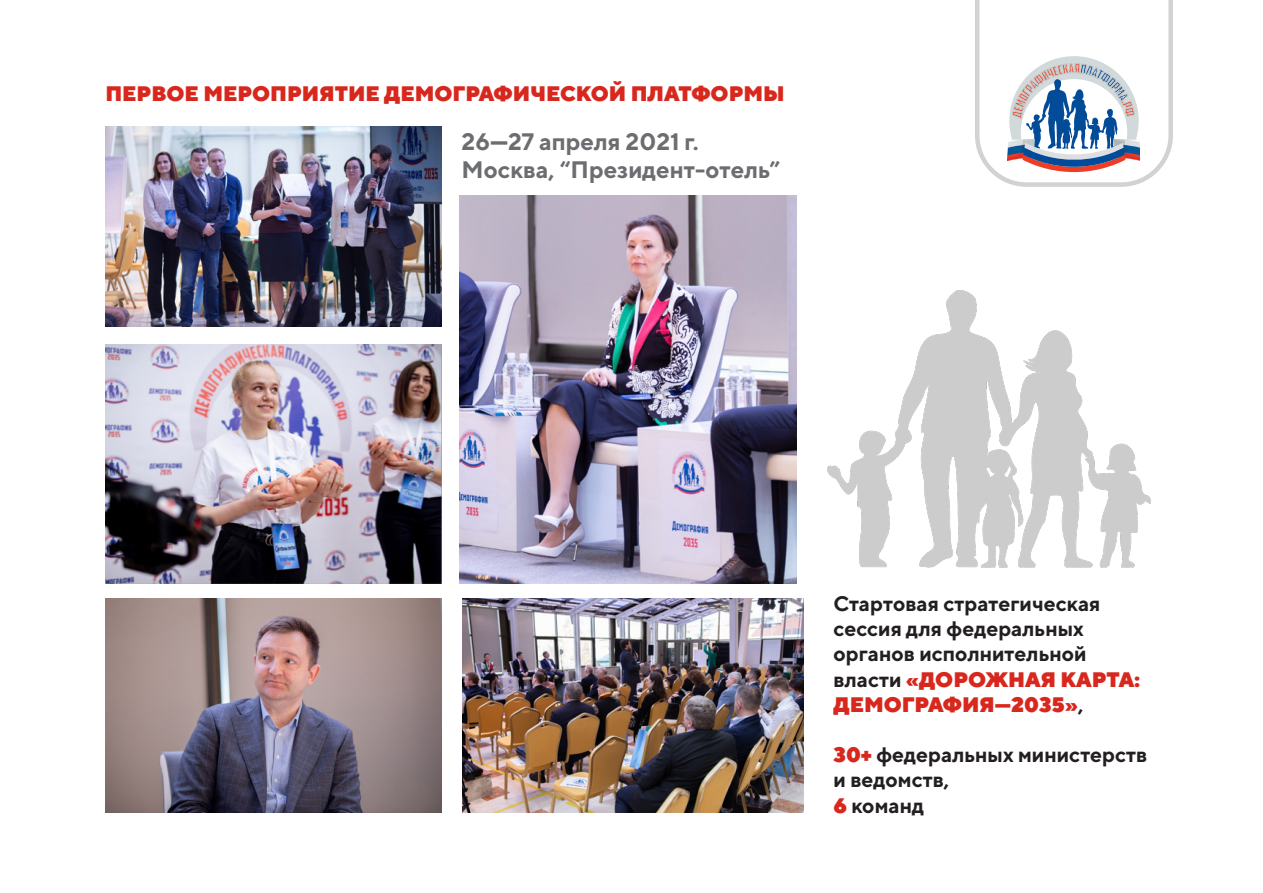
<style>
.page{position:relative;width:1263px;height:893px;background:#fff}
.page>*{position:absolute;margin:0;border:0;box-sizing:border-box;transform-origin:0 0}
.t1{font:700 23.85px/28.7px "TT Norms";color:#6c6d70}
.t2{font:700 21px/25.2px "TT Norms";color:#231f20}
.t3{font:900 21px "TT Norms";color:#d8281e}
.s1{font-weight:800}
.s2{font-weight:900;color:#d8281e}
</style>
<div class="page">
<img style="left:105px;top:598px;width:337px;height:214px">
<img style="left:105px;top:127px;width:337px;height:199px">
<img style="left:105px;top:345px;width:337px;height:238px">
<img style="left:460px;top:196px;width:336px;height:387px">
<img style="left:463px;top:598px;width:340px;height:214px">
<img style="left:827px;top:291px;width:323px;height:276px">
<svg style="left:975px;top:0;width:198px;height:187px"></svg>
<p class="t3" style="left:105px;top:79px;width:681px">ПЕРВОЕ МЕРОПРИЯТИЕ ДЕМОГРАФИЧЕСКОЙ ПЛАТФОРМЫ</p>
<p class="t1" style="left:462px;top:126px;width:320px">26<span class="s1">—</span>27 апреля 2021 г.<br>Москва, “Президент-отель”</p>
<p class="t2" style="left:833px;top:590px;width:308px">Стартовая стратегическая сессия для федеральных органов исполнительной власти <span class="s2">«ДОРОЖНАЯ КАРТА:<br>ДЕМОГРАФИЯ—2035»</span>,</p>
<p class="t2" style="left:833px;top:742px;width:315px"><span class="s2">30+</span> федеральных министерств и ведомств,</p>
<p class="t2" style="left:833px;top:792px;width:92px"><span class="s2">6</span> команд</p>
</div>
